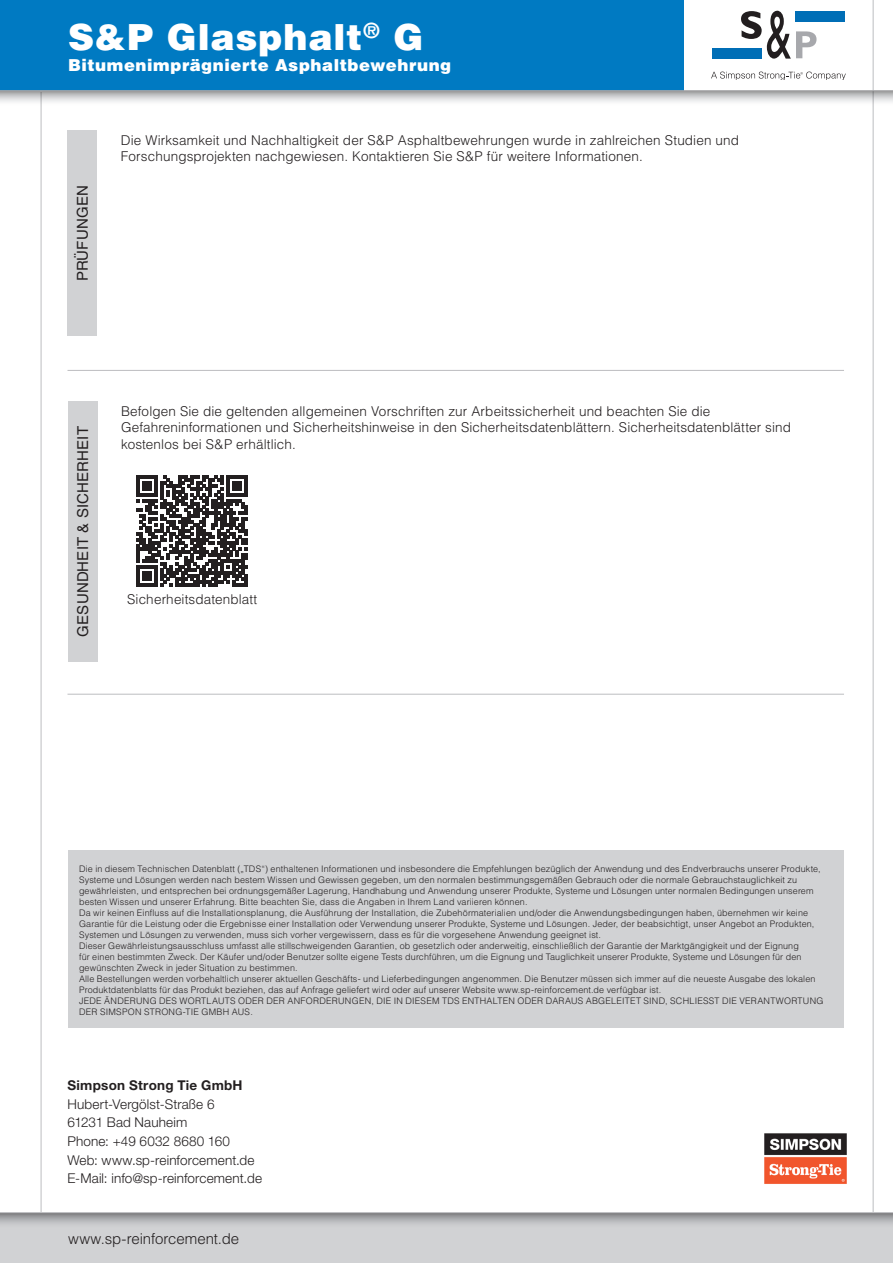
<style>
.page{position:relative;width:893px;height:1263px;background:#fff}
.page>*{position:absolute;margin:0;border:0;box-sizing:border-box;transform-origin:0 0}
.PRODUCT_NAME_sub_pages{font:900 36px "Helvetica LT Std";letter-spacing:.025em;color:#fff}
.PRODUCT_NAME_sub_pages-2{font:900 16.5px "Helvetica LT Std";letter-spacing:.035em;color:#fff}
.t1{font:15px "Helvetica LT Std";letter-spacing:.01em;color:#231f20}
.t2{font:300 15px "Helvetica LT Std";letter-spacing:-.005em;color:#231f20}
.subsection{font:300 13.5px/16.5px "Helvetica LT Std";letter-spacing:.01em;color:#231f20}
.text{font:300 13.5px "Helvetica Neue LT Std";letter-spacing:.01em;color:#231f20}
.text-2{font:700 13.5px "Helvetica Neue LT Std";letter-spacing:.02em;color:#231f20}
.Copyright_Text{font:300 9px/11.1px "Helvetica LT Std";letter-spacing:.015em;color:#231f20}
</style>
<div class="page">
<hr style="left:873px;top:0;width:1px;height:1263px;background:#bcbdc0">
<hr style="left:41px;top:92px;width:1px;height:1171px;background:#bcbdc0">
<div style="left:0;top:1212px;width:893px;height:51px;background:#d1d2d4"></div>
<svg style="left:0;top:1213px;width:893px;height:11px"></svg>
<hr style="left:0;top:1212px;width:893px;height:1px;background:#bcbdc0">
<div style="left:0;top:0;width:683px;height:91px;background:#007ac2"></div>
<div style="left:712px;top:48px;width:50px;height:10px;background:#006eb6"></div>
<div style="left:796px;top:11px;width:49px;height:10px;background:#006eb6"></div>
<svg style="left:741px;top:11px;width:75px;height:48px"></svg>
<svg style="left:711px;top:72px;width:134px;height:8px"></svg>
<svg style="left:0;top:91px;width:893px;height:15px"></svg>
<hr style="left:0;top:90px;width:893px;height:1px;background:#bcbdc0">
<img style="left:764px;top:1133px;width:83px;height:51px">
<div style="left:68px;top:130px;width:29px;height:206px;background:#d1d2d4"></div>
<hr style="left:68px;top:370px;width:776px;height:1px;background:#bcbdc0">
<div style="left:68px;top:401px;width:30px;height:260px;background:#d1d2d4"></div>
<hr style="left:68px;top:694px;width:776px;height:1px;background:#bcbdc0">
<svg style="left:137px;top:476px;width:111px;height:111px"></svg>
<div style="left:68px;top:850px;width:776px;height:178px;background:#d1d2d4"></div>
<p class="PRODUCT_NAME_sub_pages" style="left:68px;top:14px;width:357px">S&amp;P Glasphalt<sup>®</sup> G</p>
<p class="PRODUCT_NAME_sub_pages-2" style="left:68px;top:54px;width:385px">Bitumenimprägnierte Asphaltbewehrung</p>
<p class="t1" style="left:74px;top:281px;width:97px;rotate:-90deg">PRÜFUNGEN</p>
<p class="subsection" style="left:121px;top:132px;width:620px">Die Wirksamkeit und Nachhaltigkeit der S&amp;P Asphaltbewehrungen wurde in zahlreichen Studien und<br>Forschungsprojekten nachgewiesen. Kontaktieren Sie S&amp;P für weitere Informationen.</p>
<p class="t1" style="left:74px;top:637px;width:212px;rotate:-90deg">GESUNDHEIT &amp; SICHERHEIT</p>
<p class="subsection" style="left:121px;top:403px;width:672px">Befolgen Sie die geltenden allgemeinen Vorschriften zur Arbeitssicherheit und beachten Sie die<br>Gefahreninformationen und Sicherheitshinweise in den Sicherheitsdatenblättern. Sicherheitsdatenblätter sind kostenlos bei S&amp;P erhältlich.</p>
<p class="subsection" style="left:127px;top:591px;width:132px">Sicherheitsdatenblatt</p>
<p class="Copyright_Text" style="left:79px;top:863px;width:743px">Die in diesem Technischen Datenblatt („TDS“) enthaltenen Informationen und insbesondere die Empfehlungen bezüglich der Anwendung und des Endverbrauchs unserer Produkte, Systeme und Lösungen werden nach bestem Wissen und Gewissen gegeben, um den normalen bestimmungsgemäßen Gebrauch oder die normale Gebrauchstauglichkeit zu gewährleisten, und entsprechen bei ordnungsgemäßer Lagerung, Handhabung und Anwendung unserer Produkte, Systeme und Lösungen unter normalen Bedingungen unserem besten Wissen und unserer Erfahrung. Bitte beachten Sie, dass die Angaben in Ihrem Land variieren können.</p>
<p class="Copyright_Text" style="left:79px;top:907px;width:737px">Da wir keinen Einfluss auf die Installationsplanung, die Ausführung der Installation, die Zubehörmaterialien und/oder die Anwendungsbedingungen haben, übernehmen wir keine<br>Garantie für die Leistung oder die Ergebnisse einer Installation oder Verwendung unserer Produkte, Systeme und Lösungen. Jeder, der beabsichtigt, unser Angebot an Produkten,<br>Systemen und Lösungen zu verwenden, muss sich vorher vergewissern, dass es für die vorgesehene Anwendung geeignet ist.</p>
<p class="Copyright_Text" style="left:79px;top:940px;width:724px">Dieser Gewährleistungsausschluss umfasst alle stillschweigenden Garantien, ob gesetzlich oder anderweitig, einschließlich der Garantie der Marktgängigkeit und der Eignung für einen bestimmten Zweck. Der Käufer und/oder Benutzer sollte eigene Tests durchführen, um die Eignung und Tauglichkeit unserer Produkte, Systeme und Lösungen für den gewünschten Zweck in jeder Situation zu bestimmen.</p>
<p class="Copyright_Text" style="left:79px;top:973px;width:738px">Alle Bestellungen werden vorbehaltlich unserer aktuellen Geschäfts- und Lieferbedingungen angenommen. Die Benutzer müssen sich immer auf die neueste Ausgabe des lokalen<br>Produktdatenblatts für das Produkt beziehen, das auf Anfrage geliefert wird oder auf unserer Website www.sp-reinforcement.de verfügbar ist.</p>
<p class="Copyright_Text" style="left:79px;top:995px;width:746px">JEDE ÄNDERUNG DES WORTLAUTS ODER DER ANFORDERUNGEN, DIE IN DIESEM TDS ENTHALTEN ODER DARAUS ABGELEITET SIND, SCHLIESST DIE VERANTWORTUNG<br>DER SIMSPON STRONG-TIE GMBH AUS.</p>
<p class="text-2" style="left:68px;top:1077px;width:177px">Simpson Strong Tie GmbH</p>
<p class="text" style="left:68px;top:1096px;width:149px">Hubert-Vergölst-Straße 6</p>
<p class="text" style="left:68px;top:1114px;width:121px">61231 Bad Nauheim</p>
<p class="text" style="left:68px;top:1133px;width:164px">Phone: +49 6032 8680 160</p>
<p class="text" style="left:68px;top:1152px;width:188px">Web: www.sp-reinforcement.de</p>
<p class="text" style="left:68px;top:1170px;width:196px">E-Mail: info@sp-reinforcement.de</p>
<h3 class="t2" style="left:68px;top:1230px;width:173px">www.sp-reinforcement.de</h3>
</div>
